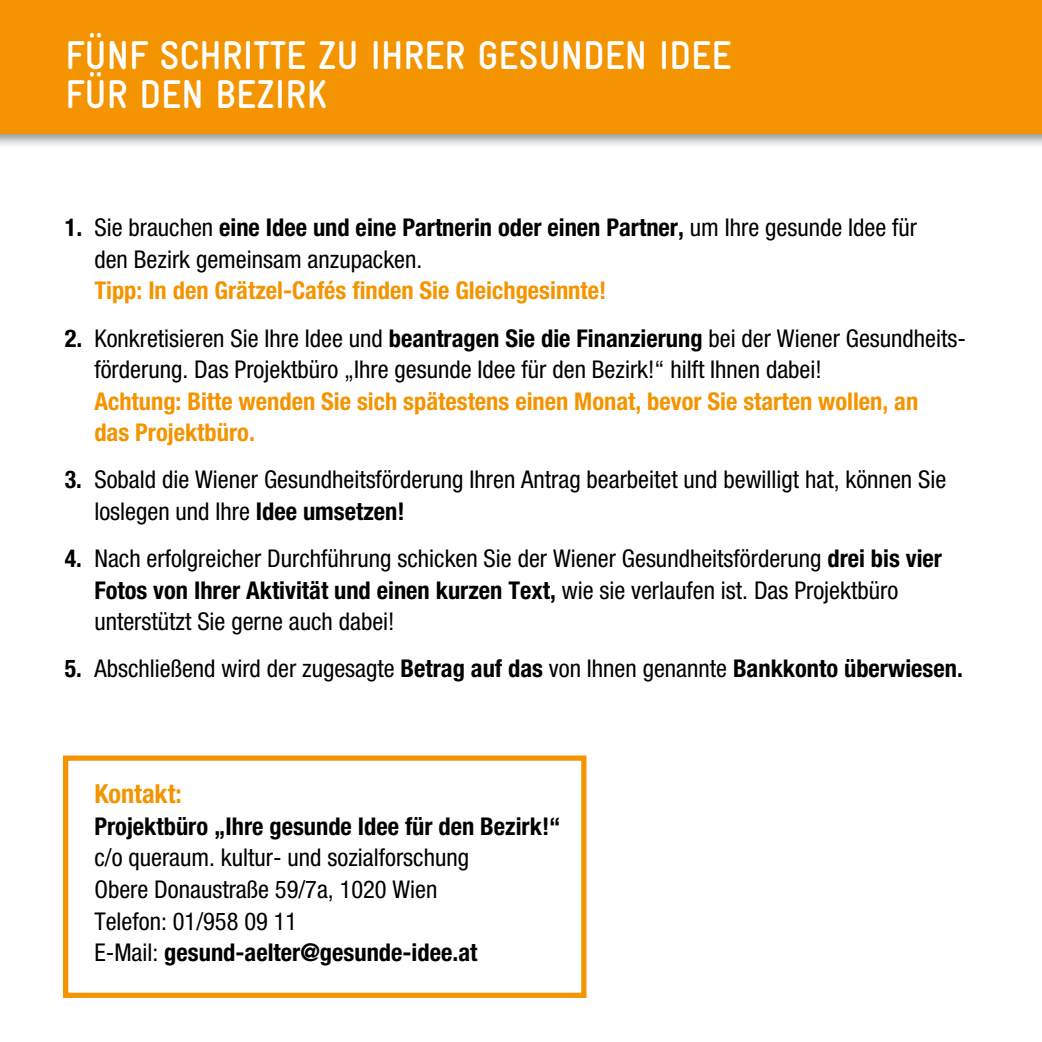
<style>
.page{position:relative;width:1042px;height:1042px;background:#fff}
.page>*{position:absolute;margin:0;border:0;box-sizing:border-box;transform-origin:0 0}
.t1{font:700 condensed 40.25px "Gravur";color:#fff}
.t2{font:700 condensed 26.25px "Helvetica Neue LT Pro";color:#f39400}
.t3{font:condensed 24.5px/31.5px "Helvetica Neue LT Pro";color:#000}
.t4{font:700 condensed 24.5px/31.5px "Helvetica Neue LT Pro";color:#f39400}
.t5{font:700 condensed 24.5px "Helvetica Neue LT Pro";color:#000}
.s1{font-weight:700}
</style>
<div class="page">
<div style="left:0;top:0;width:1042px;height:150px;background:#000;opacity:.45"></div>
<div style="left:0;top:0;width:1042px;height:134px;background:#f39400"></div>
<div style="left:63px;top:755px;width:523px;height:243px;border:5px solid #f39400"></div>
<h1 class="t1" style="left:65px;top:33px;width:174px">FÜNF SCHRITTE</h1>
<h1 class="t1" style="left:318px;top:33px;width:106px">ZU IHRER</h1>
<h1 class="t1" style="left:477px;top:33px;width:43px">GESUNDEN</h1>
<h1 class="t1" style="left:659px;top:33px;width:19px">IDEE</h1>
<h1 class="t1" style="left:65px;top:71px;width:95px">FÜR DEN</h1>
<h1 class="t1" style="left:215px;top:71px;width:113px">BEZIRK</h1>
<p class="t3" style="left:94px;top:212px;width:824px;text-indent:-30px"><span class="s1">1.</span> Sie brauchen <span class="s1">eine Idee und eine Partnerin oder einen Partner,</span> um Ihre gesunde Idee für den Bezirk gemeinsam anzupacken.</p>
<p class="t4" style="left:94px;top:274px;width:513px">Tipp: In den Grätzel-Cafés finden Sie Gleichgesinnte!</p>
<p class="t3" style="left:94px;top:322px;width:873px;text-indent:-30px"><span class="s1">2.</span> Konkretisieren Sie Ihre Idee und <span class="s1">beantragen Sie die Finanzierung</span> bei der Wiener Gesundheits&shy;förderung. Das Projektbüro „Ihre gesunde Idee für den Bezirk!“ hilft Ihnen dabei!</p>
<p class="t4" style="left:94px;top:385px;width:825px">Achtung: Bitte wenden Sie sich spätestens einen Monat, bevor Sie starten wollen, an das Projektbüro.</p>
<p class="t3" style="left:94px;top:464px;width:853px;text-indent:-30px"><span class="s1">3.</span> Sobald die Wiener Gesundheitsförderung Ihren Antrag bearbeitet und bewilligt hat, können Sie loslegen und Ihre <span class="s1">Idee umsetzen!</span></p>
<p class="t3" style="left:94px;top:542px;width:849px;text-indent:-30px"><span class="s1">4.</span> Nach erfolgreicher Durchführung schicken Sie der Wiener Gesundheitsförderung <span class="s1">drei bis vier<br>Fotos von Ihrer Aktivität und einen kurzen Text,</span> wie sie verlaufen ist. Das Projektbüro unterstützt Sie gerne auch dabei!</p>
<p class="t3" style="left:65px;top:653px;width:900px"><span class="s1">5.</span> Abschließend wird der zugesagte <span class="s1">Betrag auf das</span> von Ihnen genannte <span class="s1">Bankkonto überwiesen.</span></p>
<p class="t2" style="left:94px;top:778px;width:89px">Kontakt:</p>
<p class="t5" style="left:94px;top:811px;width:468px">Projektbüro „Ihre gesunde Idee für den Bezirk!“</p>
<p class="t3" style="left:94px;top:842px;width:384px">c/o queraum. kultur- und sozialforschung Obere Donaustraße 59/7a, 1020 Wien Telefon: 01/958 09 11<br>E-Mail: <span class="s1">gesund-aelter@gesunde-idee.at</span></p>
</div>
